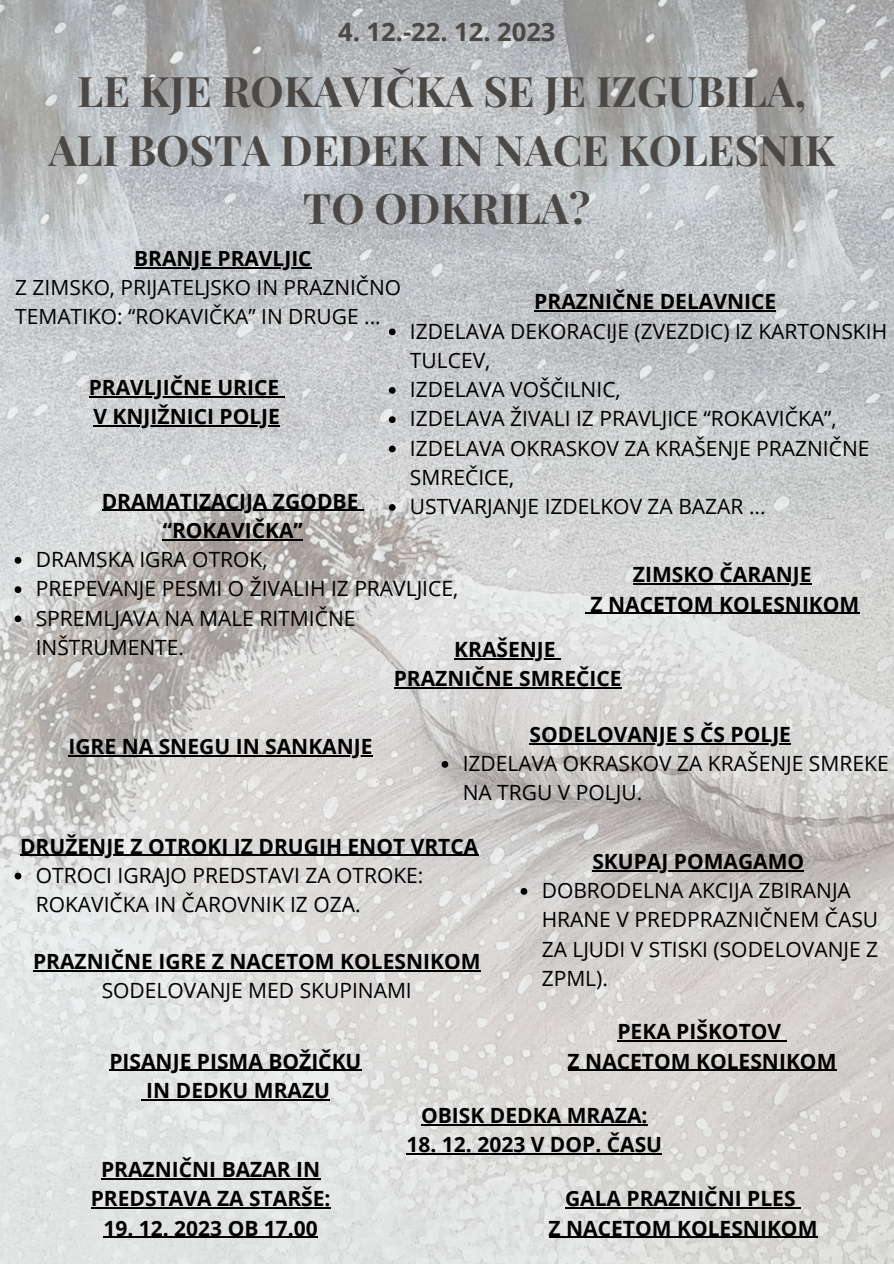
<style>
.page{position:relative;width:894px;height:1264px;background:#fff}
.page>*{position:absolute;margin:0;border:0;box-sizing:border-box;transform-origin:0 0}
.t1{font:700 42px "Playfair Display";color:#4b4845}
.t2{font:700 25.5px "Open Sans";color:#4b4845}
.t3{font:21px/29.2px "Open Sans";color:#000}
.t4{font:700 21px/29.2px "Open Sans";color:#000;text-align:center}
</style>
<div class="page">
<img style="left:0;top:0;width:893px;height:1263px">
<hr style="left:134px;top:267px;width:177px;height:1px;background:#000">
<svg style="left:389px;top:328px;width:6px;height:7px"></svg>
<svg style="left:389px;top:387px;width:6px;height:7px"></svg>
<svg style="left:389px;top:416px;width:6px;height:7px"></svg>
<svg style="left:389px;top:445px;width:6px;height:7px"></svg>
<svg style="left:389px;top:504px;width:6px;height:7px"></svg>
<hr style="left:534px;top:310px;width:242px;height:1px;background:#000">
<hr style="left:617px;top:1040px;width:164px;height:1px;background:#000">
<hr style="left:567px;top:1069px;width:269px;height:1px;background:#000">
<svg style="left:15px;top:557px;width:6px;height:6px"></svg>
<svg style="left:15px;top:586px;width:6px;height:7px"></svg>
<svg style="left:15px;top:615px;width:6px;height:7px"></svg>
<hr style="left:102px;top:509px;width:256px;height:2px;background:#000">
<svg style="left:358px;top:509px;width:6px;height:2px"></svg>
<hr style="left:163px;top:539px;width:140px;height:1px;background:#000">
<hr style="left:109px;top:1069px;width:252px;height:1px;background:#000">
<hr style="left:146px;top:1098px;width:184px;height:2px;background:#000">
<hr style="left:632px;top:583px;width:179px;height:1px;background:#000">
<hr style="left:590px;top:613px;width:269px;height:1px;background:#000">
<svg style="left:441px;top:761px;width:7px;height:6px"></svg>
<hr style="left:529px;top:743px;width:261px;height:1px;background:#000">
<svg style="left:15px;top:872px;width:6px;height:7px"></svg>
<hr style="left:20px;top:854px;width:458px;height:1px;background:#000">
<hr style="left:33px;top:970px;width:447px;height:1px;background:#000">
<hr style="left:68px;top:755px;width:304px;height:1px;background:#000">
<hr style="left:101px;top:1178px;width:219px;height:1px;background:#000">
<hr style="left:91px;top:1207px;width:239px;height:1px;background:#000">
<hr style="left:103px;top:1236px;width:215px;height:1px;background:#000">
<hr style="left:421px;top:1123px;width:226px;height:2px;background:#000">
<hr style="left:406px;top:1153px;width:256px;height:1px;background:#000">
<hr style="left:565px;top:1207px;width:230px;height:1px;background:#000">
<hr style="left:548px;top:1236px;width:269px;height:1px;background:#000">
<svg style="left:520px;top:888px;width:7px;height:6px"></svg>
<hr style="left:592px;top:870px;width:212px;height:1px;background:#000">
<hr style="left:89px;top:396px;width:190px;height:1px;background:#000">
<hr style="left:93px;top:425px;width:187px;height:1px;background:#000">
<hr style="left:454px;top:658px;width:101px;height:1px;background:#000">
<hr style="left:393px;top:687px;width:228px;height:1px;background:#000">
<p class="t2" style="left:338px;top:14px;width:219px">4. 12.-22. 12. 2023</p>
<p class="t1" style="left:78px;top:62px;width:729px">LE KJE ROKAVIČKA SE JE IZGUBILA,</p>
<p class="t1" style="left:49px;top:120px;width:787px">ALI BOSTA DEDEK IN NACE KOLESNIK</p>
<p class="t1" style="left:303px;top:179px;width:288px">TO ODKRILA?</p>
<p class="t4" style="left:134px;top:243px;width:179px">BRANJE PRAVLJIC</p>
<p class="t3" style="left:15px;top:272px;width:387px">Z ZIMSKO, PRIJATELJSKO IN PRAZNIČNO<br>TEMATIKO: “ROKAVIČKA” IN DRUGE ...</p>
<p class="t3" style="left:410px;top:316px;width:478px">IZDELAVA DEKORACIJE (ZVEZDIC) IZ KARTONSKIH<br>TULCEV,</p>
<p class="t3" style="left:410px;top:374px;width:212px">IZDELAVA VOŠČILNIC,</p>
<p class="t3" style="left:410px;top:403px;width:428px">IZDELAVA ŽIVALI IZ PRAVLJICE “ROKAVIČKA”,</p>
<p class="t3" style="left:410px;top:433px;width:461px">IZDELAVA OKRASKOV ZA KRAŠENJE PRAZNIČNE<br>SMREČICE,</p>
<p class="t3" style="left:410px;top:491px;width:357px">USTVARJANJE IZDELKOV ZA BAZAR ...</p>
<p class="t4" style="left:534px;top:286px;width:243px">PRAZNIČNE DELAVNICE</p>
<p class="t4" style="left:89px;top:372px;width:192px">PRAVLJIČNE URICE</p>
<p class="t4" style="left:93px;top:401px;width:188px">V KNJIŽNICI POLJE</p>
<p class="t4" style="left:102px;top:486px;width:258px">DRAMATIZACIJA ZGODBE</p>
<p class="t4" style="left:163px;top:515px;width:142px">“ROKAVIČKA”</p>
<p class="t3" style="left:36px;top:544px;width:233px">DRAMSKA IGRA OTROK,</p>
<p class="t3" style="left:36px;top:573px;width:424px">PREPEVANJE PESMI O ŽIVALIH IZ PRAVLJICE,</p>
<p class="t3" style="left:36px;top:603px;width:321px">SPREMLJAVA NA MALE RITMIČNE<br>INŠTRUMENTE.</p>
<p class="t4" style="left:632px;top:559px;width:180px">ZIMSKO ČARANJE</p>
<p class="t4" style="left:590px;top:589px;width:270px">Z NACETOM KOLESNIKOM</p>
<p class="t4" style="left:454px;top:634px;width:103px">KRAŠENJE</p>
<p class="t4" style="left:393px;top:663px;width:229px">PRAZNIČNE SMREČICE</p>
<p class="t4" style="left:68px;top:731px;width:305px">IGRE NA SNEGU IN SANKANJE</p>
<p class="t4" style="left:529px;top:719px;width:263px">SODELOVANJE S ČS POLJE</p>
<p class="t3" style="left:462px;top:748px;width:427px">IZDELAVA OKRASKOV ZA KRAŠENJE SMREKE<br>NA TRGU V POLJU.</p>
<p class="t4" style="left:20px;top:830px;width:459px">DRUŽENJE Z OTROKI IZ DRUGIH ENOT VRTCA</p>
<p class="t3" style="left:36px;top:860px;width:389px">OTROCI IGRAJO PREDSTAVI ZA OTROKE:<br>ROKAVIČKA IN ČAROVNIK IZ OZA.</p>
<p class="t4" style="left:33px;top:946px;width:449px">PRAZNIČNE IGRE Z NACETOM KOLESNIKOM</p>
<p class="t3" style="left:102px;top:975px;width:311px">SODELOVANJE MED SKUPINAMI</p>
<p class="t4" style="left:109px;top:1045px;width:253px">PISANJE PISMA BOŽIČKU</p>
<p class="t4" style="left:146px;top:1075px;width:185px">IN DEDKU MRAZU</p>
<p class="t4" style="left:592px;top:846px;width:213px">SKUPAJ POMAGAMO</p>
<p class="t3" style="left:541px;top:875px;width:338px">DOBRODELNA AKCIJA ZBIRANJA<br>HRANE V PREDPRAZNIČNEM ČASU<br>ZA LJUDI V STISKI (SODELOVANJE Z<br>ZPML).</p>
<p class="t4" style="left:617px;top:1016px;width:165px">PEKA PIŠKOTOV</p>
<p class="t4" style="left:567px;top:1045px;width:270px">Z NACETOM KOLESNIKOM</p>
<p class="t4" style="left:91px;top:1154px;width:241px">PRAZNIČNI BAZAR IN<br>PREDSTAVA ZA STARŠE:</p>
<p class="t4" style="left:103px;top:1212px;width:216px">19. 12. 2023 OB 17.00</p>
<p class="t4" style="left:421px;top:1100px;width:228px">OBISK DEDKA MRAZA:</p>
<p class="t4" style="left:406px;top:1129px;width:257px">18. 12. 2023 V DOP. ČASU</p>
<p class="t4" style="left:565px;top:1183px;width:232px">GALA PRAZNIČNI PLES</p>
<p class="t4" style="left:548px;top:1212px;width:270px">Z NACETOM KOLESNIKOM</p>
</div>
